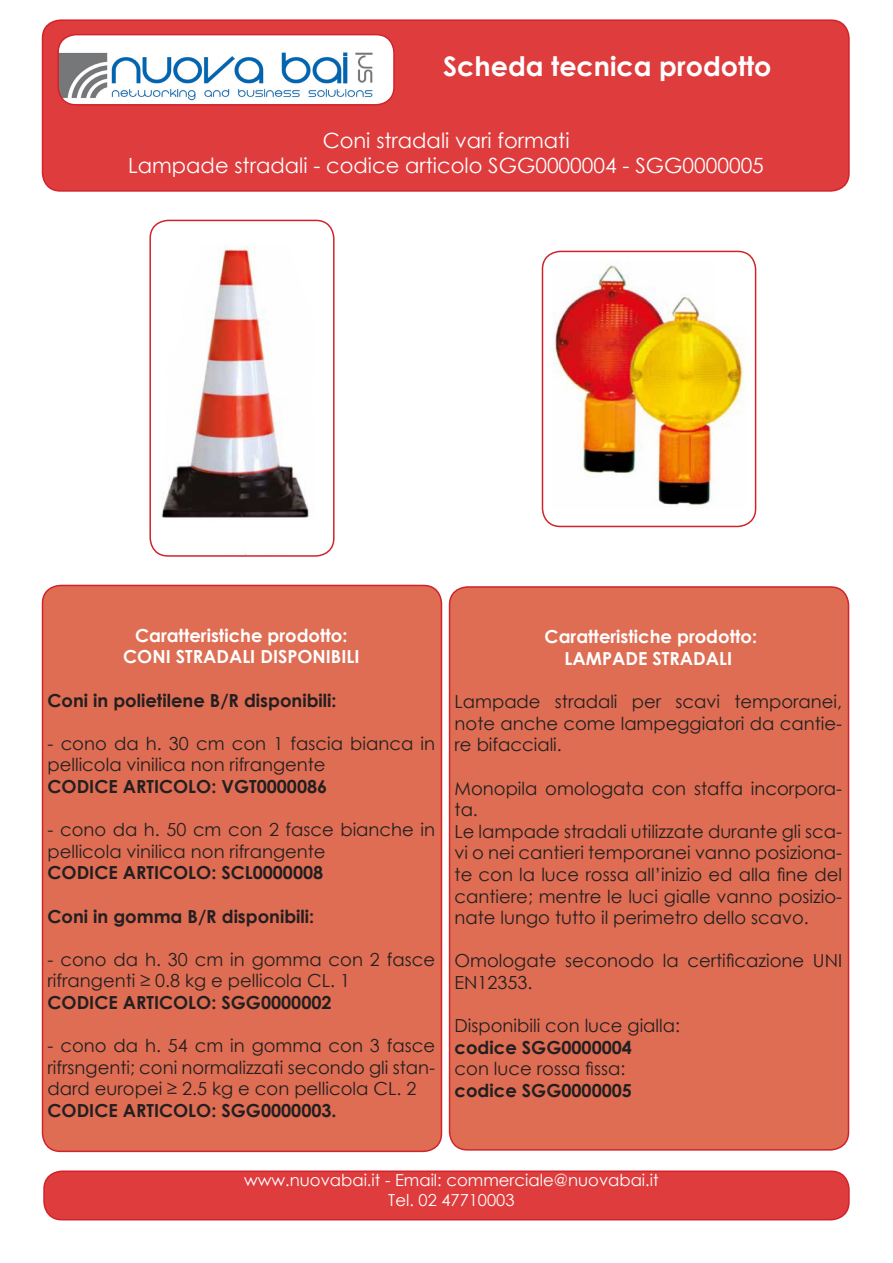
<style>
.page{position:relative;width:893px;height:1263px;background:#fff}
.page>*{position:absolute;margin:0;border:0;box-sizing:border-box;transform-origin:0 0}
.t1{font:700 27px "Century Gothic";color:#fff}
.t2{font:21px "Century Gothic";color:#fff}
.t3{font:18px/21.6px "Century Gothic";color:#231f20}
.t4{font:700 18px "Century Gothic";color:#231f20}
.t5{font:700 18px "Century Gothic";color:#fff}
.t6{font:16.5px/19.8px "Century Gothic";color:#fff;text-align:center}
</style>
<div class="page">
<div style="left:43px;top:585px;width:398px;height:566px;background:#de6d53;border-radius:18px"></div>
<div style="left:42px;top:585px;width:400px;height:567px;border:2px solid #d1232a;border-radius:18px"></div>
<div style="left:450px;top:587px;width:398px;height:563px;background:#de6d53;border-radius:18px"></div>
<div style="left:449px;top:586px;width:400px;height:564px;border:2px solid #d1232a;border-radius:18px"></div>
<div style="left:43px;top:20px;width:806px;height:171px;background:#df3c3e;border-radius:18px"></div>
<div style="left:42px;top:19px;width:808px;height:173px;border:2px solid #d1232a;border-radius:18px"></div>
<img style="left:150px;top:220px;width:182px;height:334px">
<div style="left:149px;top:220px;width:186px;height:337px;border:2px solid #d1232a;border-radius:18px"></div>
<img style="left:542px;top:251px;width:214px;height:275px">
<div style="left:542px;top:251px;width:214px;height:276px;border:2px solid #d1232a;border-radius:18px"></div>
<div style="left:44px;top:1171px;width:805px;height:49px;background:#df3c3e;border-radius:18px"></div>
<div style="left:43px;top:1170px;width:807px;height:50px;border:2px solid #d1232a;border-radius:18px"></div>
<img style="left:60px;top:35px;width:332px;height:68px">
<div style="left:57px;top:34px;width:338px;height:72px;border:2px solid #d1232a;border-radius:18px"></div>
<p class="t1" style="left:443px;top:46px;width:330px">Scheda tecnica prodotto</p>
<p class="t2" style="left:323px;top:125px;width:248px">Coni stradali vari formati</p>
<p class="t2" style="left:128px;top:151px;width:637px">Lampade stradali - codice articolo SGG0000004 - SGG0000005</p>
<p class="t5" style="left:135px;top:622px;width:214px">Caratteristiche prodotto:</p>
<p class="t5" style="left:123px;top:643px;width:238px">CONI STRADALI DISPONIBILI</p>
<p class="t4" style="left:48px;top:686px;width:291px">Coni in polietilene B/R disponibili:</p>
<p class="t3" style="left:48px;top:732px;width:389px">- cono da h. 30 cm con 1 fascia bianca in pellicola vinilica non rifrangente</p>
<p class="t4" style="left:48px;top:773px;width:281px">CODICE ARTICOLO: VGT0000086</p>
<p class="t3" style="left:48px;top:819px;width:389px">- cono da h. 50 cm con 2 fasce bianche in pellicola vinilica non rifrangente</p>
<p class="t4" style="left:48px;top:859px;width:277px">CODICE ARTICOLO: SCL0000008</p>
<p class="t4" style="left:48px;top:902px;width:268px">Coni in gomma B/R disponibili:</p>
<p class="t3" style="left:48px;top:948px;width:389px">- cono da h. 30 cm in gomma con 2 fasce rifrangenti ≥ 0.8 kg e pellicola CL. 1</p>
<p class="t4" style="left:48px;top:989px;width:286px">CODICE ARTICOLO: SGG0000002</p>
<p class="t3" style="left:48px;top:1035px;width:389px;text-align:justify">- cono da h. 54 cm in gomma con 3 fasce rifrsngenti; coni normalizzati secondo gli stan&shy;dard europei ≥ 2.5 kg e con pellicola CL. 2</p>
<p class="t4" style="left:48px;top:1097px;width:291px">CODICE ARTICOLO: SGG0000003.</p>
<p class="t5" style="left:545px;top:623px;width:214px">Caratteristiche prodotto:</p>
<p class="t5" style="left:565px;top:645px;width:169px">LAMPADE STRADALI</p>
<p class="t3" style="left:455px;top:690px;width:389px;text-align:justify">Lampade stradali per scavi temporanei, note anche come lampeggiatori da cantie&shy;re bifacciali.</p>
<p class="t3" style="left:455px;top:777px;width:389px">Monopila omologata con staffa incorpora&shy;ta.</p>
<p class="t3" style="left:455px;top:820px;width:389px;text-align:justify">Le lampade stradali utilizzate durante gli sca&shy;vi o nei cantieri temporanei vanno posiziona&shy;te con la luce rossa all’inizio ed alla fine del cantiere; mentre le luci gialle vanno posizio&shy;nate lungo tutto il perimetro dello scavo.</p>
<p class="t3" style="left:455px;top:950px;width:389px">Omologate seconodo la certificazione UNI<br>EN12353.</p>
<p class="t3" style="left:455px;top:1014px;width:227px">Disponibili con luce gialla:</p>
<p class="t4" style="left:455px;top:1033px;width:179px">codice SGG0000004</p>
<p class="t3" style="left:455px;top:1058px;width:172px">con luce rossa fissa:</p>
<p class="t4" style="left:455px;top:1077px;width:179px">codice SGG0000005</p>
<p class="t6" style="left:244px;top:1170px;width:416px">www.nuovabai.it - Email: commerciale@nuovabai.it<br>Tel. 02 47710003</p>
</div>
